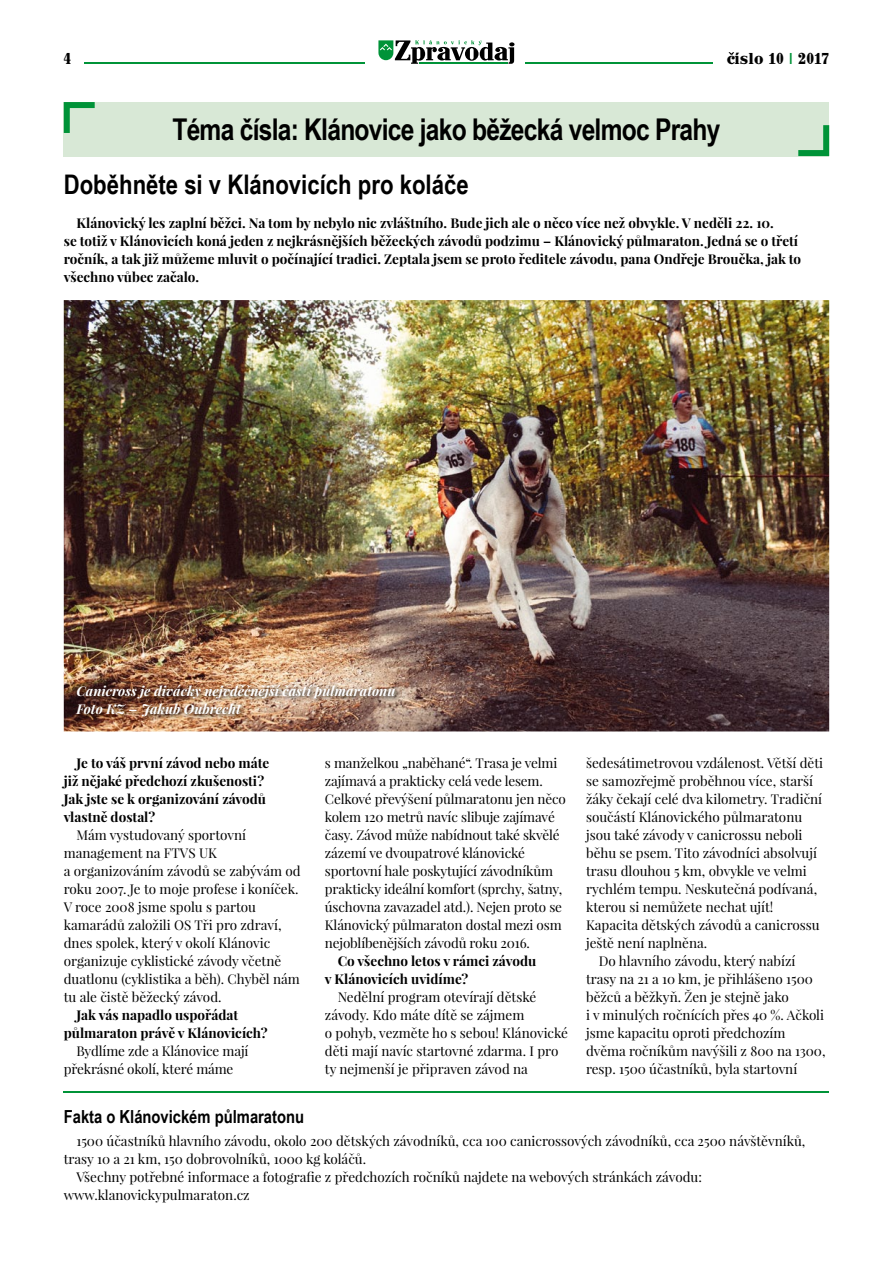
<style>
.page{position:relative;width:893px;height:1263px;background:#fff}
.page>*{position:absolute;margin:0;border:0;box-sizing:border-box;transform-origin:0 0}
.t1{font:700 30px "Arial Narrow";letter-spacing:-.025em;color:#000}
.t2{font:700 27px "Arial Narrow";color:#000}
.t3{font:700 18px "Arial Narrow";color:#000}
.t4{font:500 15.75px "John Hancock CP";letter-spacing:.015em;color:#000}
.t5{font:13.5px/18px "Playfair Display";color:#000}
.t6{font:700 13.5px/18px "Playfair Display";color:#000}
.t7{font:italic 700 13.5px/18px "Playfair Display";color:#fff}
.s1{color:#009338}
</style>
<div class="page">
<div style="left:64px;top:102px;width:765px;height:54px;background:#d8e8d6"></div>
<svg style="left:64px;top:102px;width:31px;height:31px"></svg>
<svg style="left:798px;top:125px;width:31px;height:31px"></svg>
<img style="left:64px;top:300px;width:765px;height:431px">
<hr style="left:64px;top:1091px;width:765px;height:2px;background:#009338">
<img style="left:74px;top:682px;width:327px;height:40px">
<svg style="left:378px;top:40px;width:136px;height:24px"></svg>
<svg style="left:728px;top:52px;width:6px;height:3px"></svg>
<hr style="left:525px;top:63px;width:188px;height:1px;background:#009338">
<hr style="left:84px;top:63px;width:281px;height:1px;background:#009338">
<p class="t4" style="left:64px;top:49px;width:9px">4</p>
<p class="t4" style="left:727px;top:49px;width:104px">císlo 10 <span class="s1">|</span> 2017</p>
<h1 class="t1" style="left:172px;top:107px;width:550px">Téma čísla: Klánovice jako běžecká velmoc Prahy</h1>
<h2 class="t2" style="left:64px;top:164px;width:406px">Doběhněte si v Klánovicích pro koláče</h2>
<p class="t6" style="left:64px;top:214px;width:739px;text-indent:13px">Klánovický les zaplní běžci. Na tom by nebylo nic zvláštního. Bude jich ale o něco více než obvykle. V neděli 22. 10.<br>se totiž v Klánovicích koná jeden z nejkrásnějších běžeckých závodů podzimu – Klánovický půlmaraton. Jedná se o třetí ročník, a tak již můžeme mluvit o počínající tradici. Zeptala jsem se proto ředitele závodu, pana Ondřeje Broučka, jak to všechno vůbec začalo.</p>
<p class="t7" style="left:77px;top:682px;width:320px">Canicross je divácky nejvděčnější částí půlmaratonu<br>Foto KZ – Jakub Oubrecht</p>
<p class="t6" style="left:64px;top:754px;width:207px;text-indent:13px">Je to váš první závod nebo máte již nějaké předchozí zkušenosti?<br>Jak jste se k organizování závodů vlastně dostal?</p>
<p class="t5" style="left:64px;top:826px;width:238px;text-indent:13px">Mám vystudovaný sportovní management na FTVS UK<br>a organizováním závodů se zabývám od roku 2007. Je to moje profese i koníček.<br>V roce 2008 jsme spolu s partou kamarádů založili OS Tři pro zdraví, dnes spolek, který v okolí Klánovic organizuje cyklistické závody včetně duatlonu (cyklistika a běh). Chyběl nám tu ale čistě běžecký závod.</p>
<p class="t6" style="left:64px;top:1006px;width:205px;text-indent:13px">Jak vás napadlo uspořádat půlmaraton právě v Klánovicích?</p>
<p class="t5" style="left:64px;top:1042px;width:186px;text-indent:13px">Bydlíme zde a Klánovice mají překrásné okolí, které máme</p>
<p class="t5" style="left:325px;top:754px;width:243px">s manželkou „naběhané“. Trasa je velmi zajímavá a prakticky celá vede lesem.<br>Celkové převýšení půlmaratonu jen něco kolem 120 metrů navíc slibuje zajímavé časy. Závod může nabídnout také skvělé zázemí ve dvoupatrové klánovické sportovní hale poskytující závodníkům prakticky ideální komfort (sprchy, šatny, úschovna zavazadel atd.). Nejen proto se Klánovický půlmaraton dostal mezi osm nejoblíbenějších závodů roku 2016.</p>
<p class="t6" style="left:325px;top:952px;width:213px;text-indent:13px">Co všechno letos v rámci závodu v Klánovicích uvidíme?</p>
<p class="t5" style="left:325px;top:988px;width:245px;text-indent:13px">Nedělní program otevírají dětské závody. Kdo máte dítě se zájmem<br>o pohyb, vezměte ho s sebou! Klánovické děti mají navíc startovné zdarma. I pro ty nejmenší je připraven závod na</p>
<p class="t5" style="left:586px;top:754px;width:239px">šedesátimetrovou vzdálenost. Větší děti</p>
<p class="t5" style="left:586px;top:772px;width:229px">se samozřejmě proběhnou více, starší</p>
<p class="t5" style="left:586px;top:790px;width:238px">žáky čekají celé dva kilometry. Tradiční</p>
<p class="t5" style="left:586px;top:808px;width:218px">součástí Klánovického půlmaratonu</p>
<p class="t5" style="left:586px;top:826px;width:218px">jsou také závody v canicrossu neboli</p>
<p class="t5" style="left:586px;top:844px;width:232px">běhu se psem. Tito závodníci absolvují</p>
<p class="t5" style="left:586px;top:862px;width:222px">trasu dlouhou 5 km, obvykle ve velmi</p>
<p class="t5" style="left:586px;top:880px;width:233px">rychlém tempu. Neskutečná podívaná,</p>
<p class="t5" style="left:586px;top:898px;width:189px">kterou si nemůžete nechat ujít!</p>
<p class="t5" style="left:586px;top:916px;width:235px">Kapacita dětských závodů a canicrossu</p>
<p class="t5" style="left:586px;top:934px;width:123px">ještě není naplněna.</p>
<p class="t5" style="left:599px;top:952px;width:198px">Do hlavního závodu, který nabízí</p>
<p class="t5" style="left:586px;top:970px;width:228px">trasy na 21 a 10 km, je přihlášeno 1500</p>
<p class="t5" style="left:586px;top:988px;width:204px">běžců a běžkyň. Žen je stejně jako</p>
<p class="t5" style="left:586px;top:1006px;width:240px">i v minulých ročnících přes 40 %. Ačkoli</p>
<p class="t5" style="left:586px;top:1024px;width:201px">jsme kapacitu oproti předchozím</p>
<p class="t5" style="left:586px;top:1042px;width:241px">dvěma ročníkům navýšili z 800 na 1300,</p>
<p class="t5" style="left:586px;top:1060px;width:213px">resp. 1500 účastníků, byla startovní</p>
<h3 class="t3" style="left:64px;top:1103px;width:242px">Fakta o Klánovickém půlmaratonu</h3>
<p class="t5" style="left:77px;top:1132px;width:730px">1500 účastníků hlavního závodu, okolo 200 dětských závodníků, cca 100 canicrossových závodníků, cca 2500 návštěvníků,</p>
<p class="t5" style="left:64px;top:1150px;width:304px">trasy 10 a 21 km, 150 dobrovolníků, 1000 kg koláčů.</p>
<p class="t5" style="left:77px;top:1168px;width:627px">Všechny potřebné informace a fotografie z předchozích ročníků najdete na webových stránkách závodu:</p>
<p class="t5" style="left:64px;top:1186px;width:187px">www.klanovickypulmaraton.cz</p>
</div>
